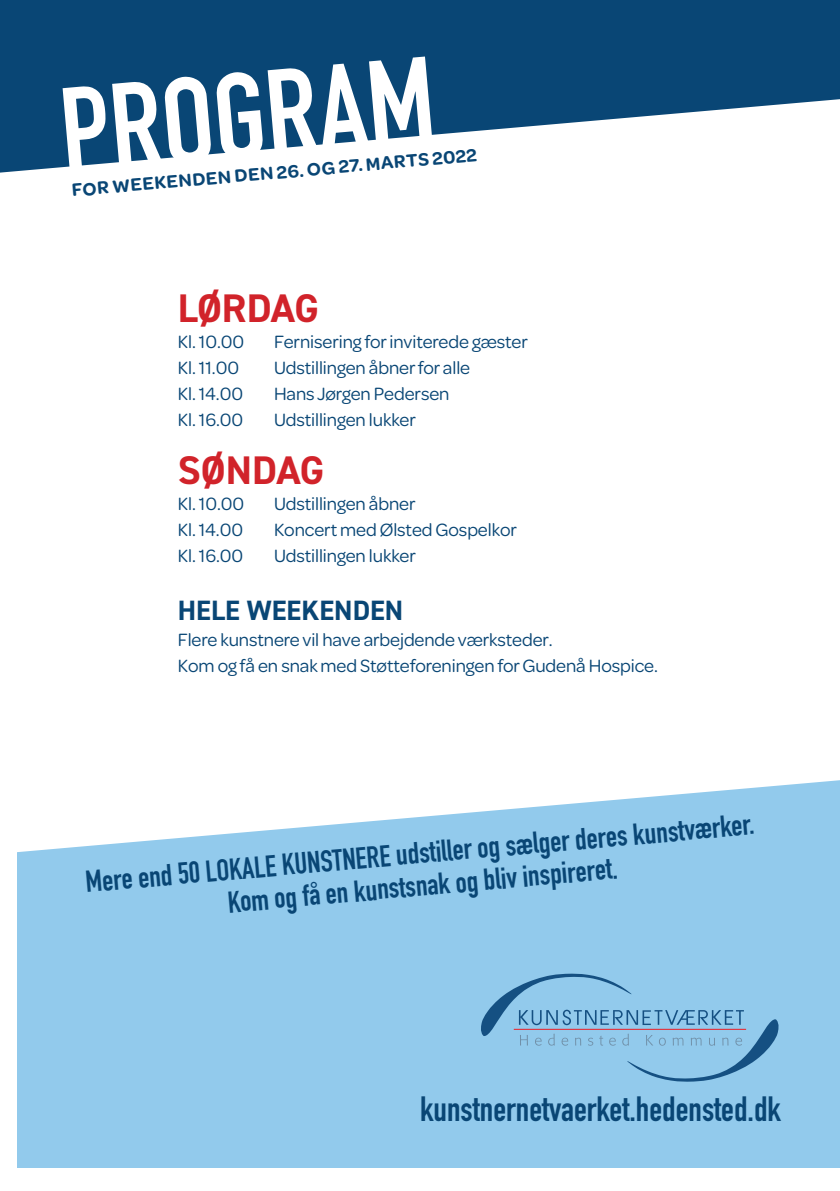
<style>
.page{position:relative;width:840px;height:1191px;background:#fff}
.page>*{position:absolute;margin:0;border:0;box-sizing:border-box;transform-origin:0 0}
.t1{font:700 122px "DIN Condensed";color:#fff}
.t2{font:700 40px "DIN2014";letter-spacing:-.01em;color:#d1232a}
.t3{font:700 34.6px "DIN Condensed";color:#094675}
.t4{font:700 30px/32.4px "DIN Condensed";color:#094675;text-align:center}
.t5{font:700 28px "DIN2014";color:#094675}
.t6{font:19px "Omnes";letter-spacing:-.005em;color:#094675}
.t7{font:600 19px "Omnes";color:#094675}
</style>
<div class="page">
<div style="left:17px;top:19px;width:822px;height:1148px;background:#92caec"></div>
<div style="left:17px;top:173px;width:822px;height:680px;background:#fff"></div>
<svg style="left:0;top:0;width:839px;height:173px;fill:#094675"></svg>
<svg style="left:481px;top:973px;width:298px;height:108px"></svg>
<hr style="left:513px;top:1029px;width:232px;height:1px;background:#ee1d23">
<p class="t1" style="left:53px;top:51px;width:377px;rotate:-5deg">PROGRAM</p>
<p class="t7" style="left:71px;top:177px;width:408px;rotate:-5deg">FOR WEEKENDEN DEN 26. OG 27. MARTS 2022</p>
<p class="t2" style="left:178px;top:281px;width:142px">LØRDAG</p>
<p class="t6" style="left:178px;top:328px;width:68px">Kl. 10.00</p>
<p class="t6" style="left:274px;top:328px;width:255px">Fernisering for inviterede gæster</p>
<p class="t6" style="left:178px;top:354px;width:63px">Kl. 11.00</p>
<p class="t6" style="left:274px;top:354px;width:197px">Udstillingen åbner for alle</p>
<p class="t6" style="left:178px;top:380px;width:67px">Kl. 14.00</p>
<p class="t6" style="left:274px;top:380px;width:177px">Hans Jørgen Pedersen</p>
<p class="t6" style="left:178px;top:406px;width:67px">Kl. 16.00</p>
<p class="t6" style="left:274px;top:406px;width:143px">Udstillingen lukker</p>
<p class="t2" style="left:178px;top:443px;width:148px">SØNDAG</p>
<p class="t6" style="left:178px;top:491px;width:68px">Kl. 10.00</p>
<p class="t6" style="left:274px;top:491px;width:143px">Udstillingen åbner</p>
<p class="t6" style="left:178px;top:517px;width:67px">Kl. 14.00</p>
<p class="t6" style="left:274px;top:517px;width:244px">Koncert med Ølsted Gospelkor</p>
<p class="t6" style="left:178px;top:543px;width:67px">Kl. 16.00</p>
<p class="t6" style="left:274px;top:543px;width:143px">Udstillingen lukker</p>
<p class="t5" style="left:178px;top:592px;width:227px">HELE WEEKENDEN</p>
<p class="t6" style="left:178px;top:627px;width:376px">Flere kunstnere vil have arbejdende værksteder.</p>
<p class="t6" style="left:178px;top:653px;width:481px">Kom og få en snak med Støtteforeningen for Gudenå Hospice.</p>
<p class="t4" style="left:84px;top:865px;width:672px;rotate:-5deg">Mere end 50 LOKALE KUNSTNERE udstiller og sælger deres kunstværker.<br>Kom og få en kunstsnak og bliv inspireret.</p>
<p class="t3" style="left:420px;top:1085px;width:362px">kunstnernetvaerket.hedensted.dk</p>
</div>
